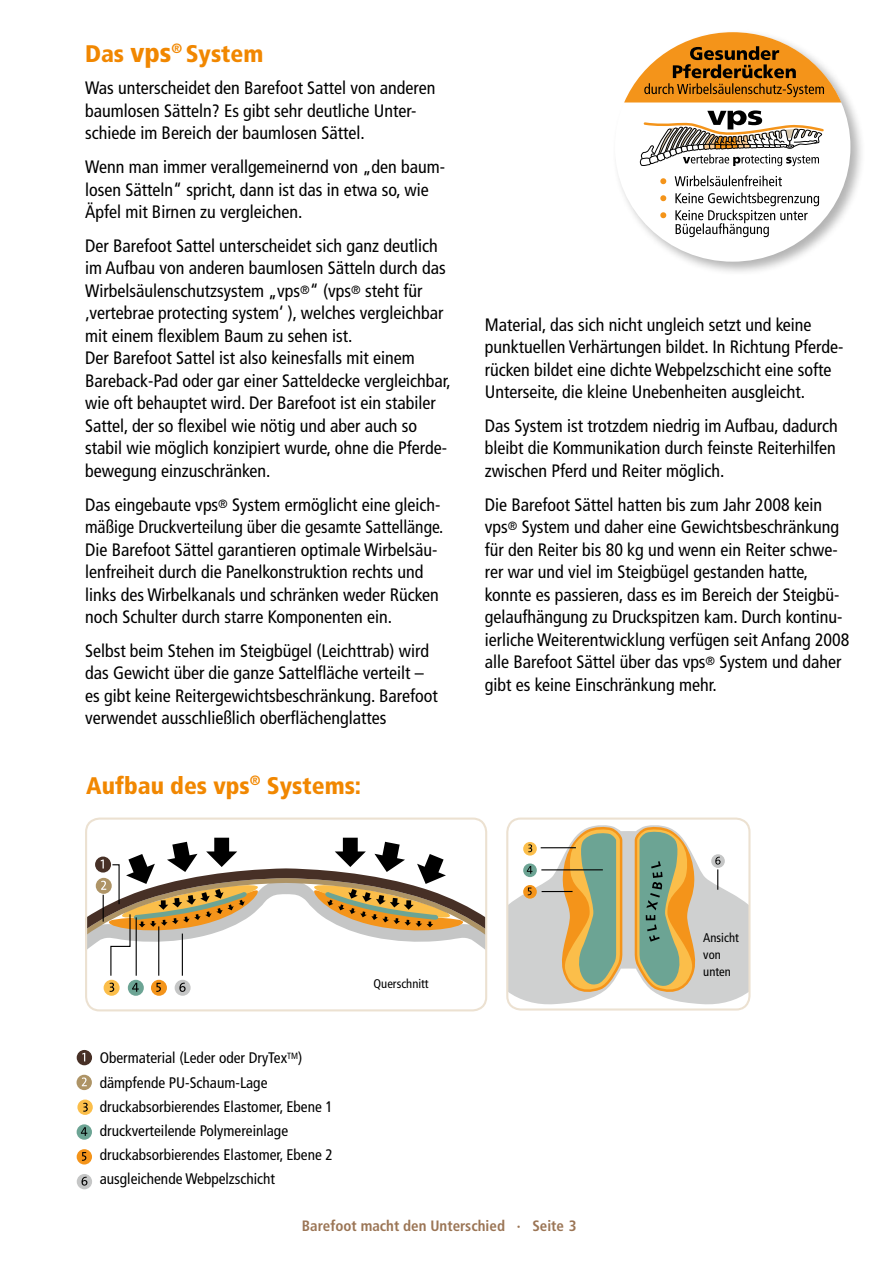
<style>
.page{position:relative;width:893px;height:1263px;background:#fff}
.page>*{position:absolute;margin:0;border:0;box-sizing:border-box;transform-origin:0 0}
.t1{font:900 condensed 24px "Frutiger";color:#f18700}
.t2{font:condensed 18px/22.5px "Frutiger";color:#000}
.t3{font:condensed 15.3px/24.3px "Frutiger";color:#000}
.t4{font:700 condensed 15px "Frutiger";color:#9b7555}
.t5{font:condensed 12.6px/16.8px "Frutiger";color:#000}
.s1{font-size:27px}
</style>
<div class="page">
<div style="left:77px;top:1075px;width:15px;height:15px;background:#ae9466;border-radius:50%"></div>
<svg style="left:82px;top:1077px;width:5px;height:9px"></svg>
<div style="left:77px;top:1124px;width:15px;height:16px;background:#6ca494;border-radius:50%"></div>
<svg style="left:81px;top:1127px;width:6px;height:9px"></svg>
<div style="left:77px;top:1149px;width:15px;height:15px;background:#f4941a;border-radius:50%"></div>
<svg style="left:82px;top:1152px;width:4px;height:9px"></svg>
<div style="left:77px;top:1050px;width:15px;height:15px;background:#473026;border-radius:50%"></div>
<svg style="left:82px;top:1053px;width:3px;height:8px"></svg>
<div style="left:77px;top:1174px;width:15px;height:15px;background:#c5c6c6;border-radius:50%"></div>
<svg style="left:82px;top:1177px;width:5px;height:8px"></svg>
<svg style="left:77px;top:1099px;width:16px;height:16px"></svg>
<svg style="left:83px;top:1103px;width:5px;height:9px"></svg>
<svg style="left:508px;top:824px;width:241px;height:181px"></svg>
<div style="left:506px;top:817px;width:244px;height:193px;border:2px solid #ece1d1;border-radius:13px"></div>
<div style="left:104px;top:980px;width:16px;height:16px;background:#fbbe4a;border-radius:50%"></div>
<svg style="left:110px;top:983px;width:4px;height:9px"></svg>
<div style="left:128px;top:980px;width:16px;height:16px;background:#6ca494;border-radius:50%"></div>
<svg style="left:132px;top:983px;width:7px;height:9px"></svg>
<div style="left:151px;top:980px;width:16px;height:16px;background:#f4941a;border-radius:50%"></div>
<svg style="left:156px;top:983px;width:5px;height:9px"></svg>
<div style="left:175px;top:980px;width:16px;height:16px;background:#c5c6c6;border-radius:50%"></div>
<svg style="left:179px;top:983px;width:7px;height:9px"></svg>
<svg style="left:88px;top:838px;width:396px;height:138px"></svg>
<div style="left:85px;top:817px;width:402px;height:194px;border:2px solid #ece1d1;border-radius:13px"></div>
<div style="left:612px;top:29px;width:254px;height:248px;background:#000;opacity:.3"></div>
<div style="left:615px;top:32px;width:235px;height:230px;background:#fff;border-radius:50%"></div>
<svg style="left:624px;top:32px;width:217px;height:70px"></svg>
<svg style="left:660px;top:212px;width:6px;height:6px"></svg>
<svg style="left:675px;top:193px;width:144px;height:44px"></svg>
<svg style="left:660px;top:195px;width:6px;height:6px"></svg>
<svg style="left:675px;top:175px;width:107px;height:11px"></svg>
<svg style="left:660px;top:178px;width:6px;height:6px"></svg>
<svg style="left:640px;top:110px;width:184px;height:56px"></svg>
<h1 class="t1" style="left:85px;top:39px;width:180px">Das <span class="s1">vps</span><sup>®</sup> System</h1>
<p class="t2" style="left:85px;top:77px;width:352px">Was unterscheidet den Barefoot Sattel von anderen baumlosen Sätteln? Es gibt sehr deutliche Unter&shy;schiede im Bereich der baumlosen Sättel.</p>
<p class="t2" style="left:85px;top:156px;width:362px">Wenn man immer verallgemeinernd von „den baum&shy;losen Sätteln“ spricht, dann ist das in etwa so, wie<br>Äpfel mit Birnen zu vergleichen.</p>
<p class="t2" style="left:85px;top:234px;width:367px">Der Barefoot Sattel unterscheidet sich ganz deutlich im Aufbau von anderen baumlosen Sätteln durch das Wirbelsäulenschutzsystem „vps<sup>®</sup>“ (vps<sup>®</sup> steht für ‚vertebrae protecting system‘ ), welches vergleichbar mit einem flexiblem Baum zu sehen ist.<br>Der Barefoot Sattel ist also keinesfalls mit einem Bareback-Pad oder gar einer Satteldecke vergleichbar, wie oft behauptet wird. Der Barefoot ist ein stabiler Sattel, der so flexibel wie nötig und aber auch so stabil wie möglich konzipiert wurde, ohne die Pferde&shy;bewegung einzuschränken.</p>
<p class="t2" style="left:85px;top:493px;width:360px">Das eingebaute vps<sup>®</sup> System ermöglicht eine gleich&shy;mäßige Druckverteilung über die gesamte Sattellänge.<br>Die Barefoot Sättel garantieren optimale Wirbelsäu&shy;lenfreiheit durch die Panelkonstruktion rechts und links des Wirbelkanals und schränken weder Rücken noch Schulter durch starre Komponenten ein.</p>
<p class="t2" style="left:85px;top:639px;width:354px">Selbst beim Stehen im Steigbügel (Leichttrab) wird das Gewicht über die ganze Sattelfläche verteilt – es gibt keine Reitergewichtsbeschränkung. Barefoot verwendet ausschließlich oberflächenglattes</p>
<h1 class="t1" style="left:86px;top:771px;width:276px">Aufbau des vps<sup>®</sup> Systems:</h1>
<p class="t2" style="left:485px;top:313px;width:360px">Material, das sich nicht ungleich setzt und keine punktuellen Verhärtungen bildet. In Richtung Pferde&shy;rücken bildet eine dichte Webpelzschicht eine softe Unterseite, die kleine Unebenheiten ausgleicht.</p>
<p class="t2" style="left:485px;top:414px;width:355px">Das System ist trotzdem niedrig im Aufbau, dadurch bleibt die Kommunikation durch feinste Reiterhilfen zwischen Pferd und Reiter möglich.</p>
<p class="t2" style="left:485px;top:493px;width:366px">Die Barefoot Sättel hatten bis zum Jahr 2008 kein vps<sup>®</sup> System und daher eine Gewichtsbeschränkung für den Reiter bis 80 kg und wenn ein Reiter schwe&shy;rer war und viel im Steigbügel gestanden hatte, konnte es passieren, dass es im Bereich der Steigbü&shy;gelaufhängung zu Druckspitzen kam. Durch kontinu&shy;ierliche Weiterentwicklung verfügen seit Anfang 2008 alle Barefoot Sättel über das vps<sup>®</sup> System und daher gibt es keine Einschränkung mehr.</p>
<p class="t3" style="left:100px;top:1046px;width:235px">Obermaterial (Leder oder DryTex<sup>TM</sup>) dämpfende PU-Schaum-Lage druckabsorbierendes Elastomer, Ebene 1 druckverteilende Polymereinlage druckabsorbierendes Elastomer, Ebene 2 ausgleichende Webpelzschicht</p>
<p class="t5" style="left:374px;top:975px;width:57px">Querschnitt</p>
<p class="t5" style="left:703px;top:929px;width:37px">Ansicht von unten</p>
<p class="t4" style="left:302px;top:1217px;width:276px">Barefoot macht den Unterschied · Seite 3</p>
</div>
